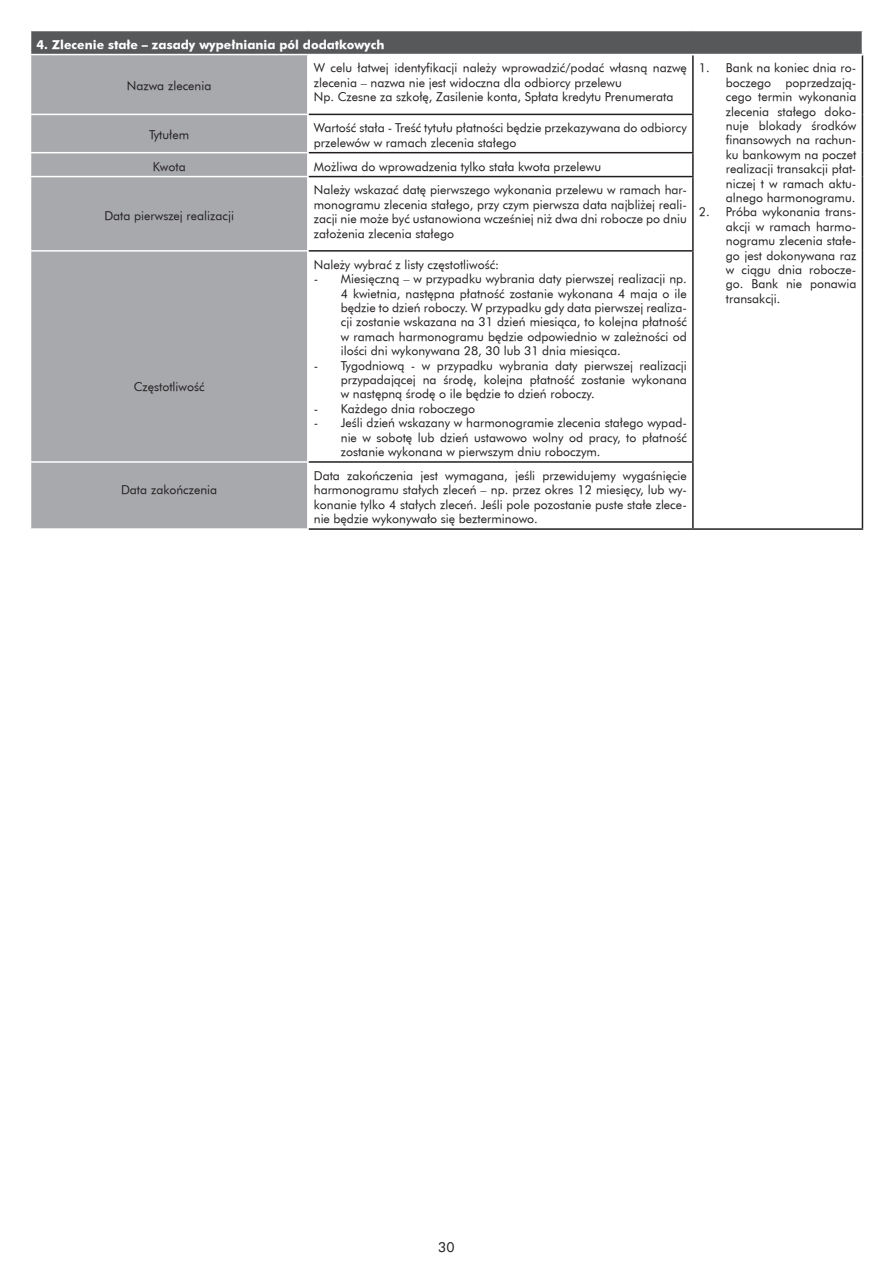
<style>
.page{position:relative;width:893px;height:1263px;background:#fff}
.page>*{position:absolute;margin:0;border:0;box-sizing:border-box;transform-origin:0 0}
.t1{font:13.5px "Futura PL";color:#231f20}
.t2{font:12px/14.4px "Futura PL";color:#231f20;text-align:justify}
.t3{font:12px "Futura PL Bold";color:#fff}
</style>
<div class="page">
<div style="left:31px;top:31px;width:831px;height:24px;background:#57585a"></div>
<div style="left:31px;top:55px;width:276px;height:473px;background:#a8a9ad"></div>
<hr style="left:692px;top:55px;width:2px;height:59px;background:#231f20">
<hr style="left:862px;top:55px;width:1px;height:59px;background:#231f20">
<hr style="left:309px;top:114px;width:385px;height:1px;background:#231f20">
<hr style="left:692px;top:115px;width:2px;height:37px;background:#231f20">
<hr style="left:862px;top:114px;width:1px;height:39px;background:#231f20">
<hr style="left:309px;top:152px;width:385px;height:1px;background:#231f20">
<hr style="left:692px;top:153px;width:2px;height:23px;background:#231f20">
<svg style="left:862px;top:153px;width:1px;height:24px"></svg>
<hr style="left:309px;top:176px;width:385px;height:1px;background:#231f20">
<hr style="left:692px;top:177px;width:2px;height:73px;background:#231f20">
<hr style="left:862px;top:177px;width:1px;height:74px;background:#231f20">
<hr style="left:309px;top:250px;width:385px;height:2px;background:#231f20">
<hr style="left:692px;top:252px;width:2px;height:209px;background:#231f20">
<hr style="left:862px;top:251px;width:1px;height:211px;background:#231f20">
<hr style="left:309px;top:461px;width:385px;height:2px;background:#231f20">
<hr style="left:692px;top:463px;width:2px;height:65px;background:#231f20">
<hr style="left:862px;top:462px;width:1px;height:66px;background:#231f20">
<hr style="left:309px;top:528px;width:384px;height:2px;background:#231f20">
<hr style="left:693px;top:528px;width:170px;height:2px;background:#231f20">
<hr style="left:30px;top:114px;width:279px;height:1px;background:#fff">
<hr style="left:30px;top:152px;width:279px;height:1px;background:#fff">
<hr style="left:30px;top:176px;width:279px;height:1px;background:#fff">
<hr style="left:30px;top:250px;width:279px;height:2px;background:#fff">
<hr style="left:30px;top:461px;width:279px;height:2px;background:#fff">
<hr style="left:30px;top:54px;width:278px;height:1px;background:#fff">
<hr style="left:308px;top:54px;width:385px;height:1px;background:#fff">
<hr style="left:693px;top:54px;width:170px;height:1px;background:#fff">
<p class="t3" style="left:37px;top:37px;width:349px">4. Zlecenie stałe – zasady wypełniania pól dodatkowych</p>
<p class="t2" style="left:127px;top:79px;width:86px">Nazwa zlecenia</p>
<p class="t2" style="left:314px;top:61px;width:375px;text-align:left">W celu łatwej identyfikacji należy wprowadzić/podać własną nazwę zlecenia – nazwa nie jest widoczna dla odbiorcy przelewu<br>Np. Czesne za szkołę, Zasilenie konta, Spłata kredytu Prenumerata</p>
<p class="t2" style="left:726px;top:61px;width:132px;text-indent:-27px">1. Bank na koniec dnia ro&shy;boczego poprzedzają&shy;cego termin wykonania zlecenia stałego doko&shy;nuje blokady środków finansowych na rachun&shy;ku bankowym na poczet realizacji transakcji płat&shy;niczej t w ramach aktu&shy;alnego harmonogramu.</p>
<p class="t2" style="left:726px;top:205px;width:132px;text-indent:-27px">2. Próba wykonania trans&shy;akcji w ramach harmo&shy;nogramu zlecenia stałe&shy;go jest dokonywana raz w ciągu dnia robocze&shy;go. Bank nie ponawia transakcji.</p>
<p class="t2" style="left:149px;top:128px;width:42px">Tytułem</p>
<p class="t2" style="left:314px;top:121px;width:375px">Wartość stała - Treść tytułu płatności będzie przekazywana do odbiorcy przelewów w ramach zlecenia stałego</p>
<p class="t2" style="left:153px;top:159px;width:34px">Kwota</p>
<p class="t2" style="left:314px;top:159px;width:289px">Możliwa do wprowadzenia tylko stała kwota przelewu</p>
<p class="t2" style="left:104px;top:208px;width:131px">Data pierwszej realizacji</p>
<p class="t2" style="left:314px;top:183px;width:375px">Należy wskazać datę pierwszego wykonania przelewu w ramach har&shy;monogramu zlecenia stałego, przy czym pierwsza data najbliżej reali&shy;zacji nie może być ustanowiona wcześniej niż dwa dni robocze po dniu założenia zlecenia stałego</p>
<p class="t2" style="left:314px;top:257px;width:187px">Należy wybrać z listy częstotliwość:</p>
<p class="t2" style="left:341px;top:271px;width:348px;text-indent:-27px">- Miesięczną – w przypadku wybrania daty pierwszej realizacji np.<br>4 kwietnia, następna płatność zostanie wykonana 4 maja o ile będzie to dzień roboczy. W przypadku gdy data pierwszej realiza&shy;cji zostanie wskazana na 31 dzień miesiąca, to kolejna płatność w ramach harmonogramu będzie odpowiednio w zależności od ilości dni wykonywana 28, 30 lub 31 dnia miesiąca.</p>
<p class="t2" style="left:341px;top:358px;width:348px;text-indent:-27px">- Tygodniową - w przypadku wybrania daty pierwszej realizacji przypadającej na środę, kolejna płatność zostanie wykonana w następną środę o ile będzie to dzień roboczy.</p>
<p class="t2" style="left:314px;top:401px;width:163px">- Każdego dnia roboczego</p>
<p class="t2" style="left:341px;top:415px;width:348px;text-indent:-27px">- Jeśli dzień wskazany w harmonogramie zlecenia stałego wypad&shy;nie w sobotę lub dzień ustawowo wolny od pracy, to płatność zostanie wykonana w pierwszym dniu roboczym.</p>
<p class="t2" style="left:134px;top:379px;width:72px">Częstotliwość</p>
<p class="t2" style="left:121px;top:483px;width:98px">Data zakończenia</p>
<p class="t2" style="left:314px;top:468px;width:375px">Data zakończenia jest wymagana, jeśli przewidujemy wygaśnięcie harmonogramu stałych zleceń – np. przez okres 12 miesięcy, lub wy&shy;konanie tylko 4 stałych zleceń. Jeśli pole pozostanie puste stałe zlece&shy;nie będzie wykonywało się bezterminowo.</p>
<p class="t1" style="left:438px;top:1238px;width:18px">30</p>
</div>
